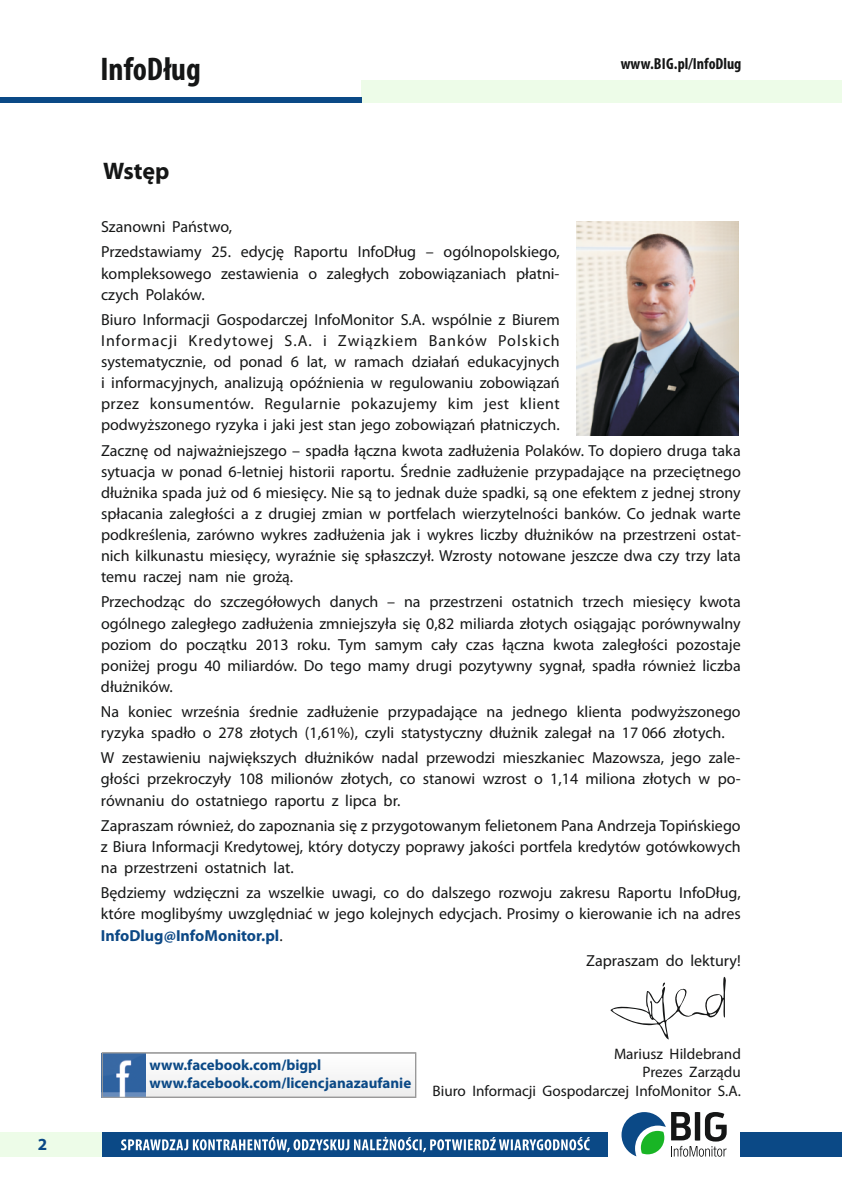
<style>
.page{position:relative;width:842px;height:1191px;background:#fff}
.page>*{position:absolute;margin:0;border:0;box-sizing:border-box;transform-origin:0 0}
.t1{font:700 condensed 32.8px "Myriad Pro";color:#151616}
.t2{font:700 24px "Myriad Pro";letter-spacing:-.005em;color:#151616}
.t3{font:700 17px "Myriad Pro";color:#0b4986}
.t4{font:16px/21.2px "Myriad Pro";color:#151616;text-align:justify}
.t5{font:700 condensed 16px "Myriad Pro";color:#151616}
.t6{font:15.2px/18.8px "Myriad Pro";color:#151616;text-align:right}
.t7{font:700 15px/18.6px "Myriad Pro";color:#0b4986}
.s1{font-weight:700;color:#0c4885}
</style>
<div class="page">
<img style="left:576px;top:222px;width:163px;height:213px">
<div style="left:362px;top:80px;width:480px;height:22px;background:#edfce8"></div>
<div style="left:0;top:97px;width:362px;height:5px;background:#0b4986"></div>
<div style="left:102px;top:1132px;width:740px;height:24px;background:#0b4986"></div>
<div style="left:0;top:1132px;width:102px;height:24px;background:#edfce8"></div>
<div style="left:608px;top:1106px;width:132px;height:61px;background:#fff"></div>
<svg style="left:621px;top:1112px;width:106px;height:44px"></svg>
<svg style="left:121px;top:1136px;width:469px;height:16px"></svg>
<div style="left:102px;top:1053px;width:314px;height:44px;background:#f6f6f6"></div>
<img style="left:104px;top:1054px;width:42px;height:41px">
<div style="left:102px;top:1052px;width:314px;height:45px;border:1px solid #999"></div>
<svg style="left:610px;top:976px;width:116px;height:63px"></svg>
<p class="t3" style="left:38px;top:1137px;width:11px">2</p>
<h1 class="t1" style="left:100px;top:55px;width:102px">InfoDług</h1>
<p class="t5" style="left:621px;top:57px;width:122px">www.BIG.pl/InfoDlug</p>
<h2 class="t2" style="left:103px;top:161px;width:68px">Wstęp</h2>
<p class="t4" style="left:101px;top:216px;width:460px;line-height:25px">Szanowni Państwo,<br>Przedstawiamy 25. edycję Raportu InfoDług – ogólnopolskiego,</p>
<p class="t4" style="left:101px;top:264px;width:460px">kompleksowego zestawienia o zaległych zobowiązaniach płatni&shy;czych Polaków.</p>
<p class="t4" style="left:101px;top:310px;width:460px">Biuro Informacji Gospodarczej InfoMonitor S.A. wspólnie z Biurem Informacji Kredytowej S.A. i Związkiem Banków Polskich systematycznie, od ponad 6 lat, w ramach działań edukacyjnych i informacyjnych, analizują opóźnienia w regulowaniu zobowiązań przez konsumentów. Regularnie pokazujemy kim jest klient podwyższonego ryzyka i jaki jest stan jego zobowiązań płatniczych.</p>
<p class="t4" style="left:101px;top:441px;width:641px">Zacznę od najważniejszego – spadła łączna kwota zadłużenia Polaków. To dopiero druga taka sytuacja w ponad 6-letniej historii raportu. Średnie zadłużenie przypadające na przeciętnego dłużnika spada już od 6 miesięcy. Nie są to jednak duże spadki, są one efektem z jednej strony spłacania zaległości a z drugiej zmian w portfelach wierzytelności banków. Co jednak warte podkreślenia, zarówno wykres zadłużenia jak i wykres liczby dłużników na przestrzeni ostat&shy;nich kilkunastu miesięcy, wyraźnie się spłaszczył. Wzrosty notowane jeszcze dwa czy trzy lata temu raczej nam nie grożą.</p>
<p class="t4" style="left:101px;top:593px;width:641px">Przechodząc do szczegółowych danych – na przestrzeni ostatnich trzech miesięcy kwota ogólnego zaległego zadłużenia zmniejszyła się 0,82 miliarda złotych osiągając porównywalny poziom do początku 2013 roku. Tym samym cały czas łączna kwota zaległości pozostaje poniżej progu 40 miliardów. Do tego mamy drugi pozytywny sygnał, spadła również liczba dłużników.</p>
<p class="t4" style="left:101px;top:702px;width:641px">Na koniec września średnie zadłużenie przypadające na jednego klienta podwyższonego ryzyka spadło o 278 złotych (1,61%), czyli statystyczny dłużnik zalegał na 17 066 złotych.</p>
<p class="t4" style="left:101px;top:748px;width:641px">W zestawieniu największych dłużników nadal przewodzi mieszkaniec Mazowsza, jego zale&shy;głości przekroczyły 108 milionów złotych, co stanowi wzrost o 1,14 miliona złotych w po&shy;równaniu do ostatniego raportu z lipca br.</p>
<p class="t4" style="left:101px;top:816px;width:641px">Zapraszam również, do zapoznania się z przygotowanym felietonem Pana Andrzeja Topińskiego z Biura Informacji Kredytowej, który dotyczy poprawy jakości portfela kredytów gotówkowych na przestrzeni ostatnich lat.</p>
<p class="t4" style="left:101px;top:883px;width:641px">Będziemy wdzięczni za wszelkie uwagi, co do dalszego rozwoju zakresu Raportu InfoDług, które moglibyśmy uwzględniać w jego kolejnych edycjach. Prosimy o kierowanie ich na adres <span class="s1">InfoDlug@InfoMonitor.pl</span>.</p>
<p class="t4" style="left:586px;top:951px;width:156px">Zapraszam do lektury!</p>
<p class="t7" style="left:149px;top:1056px;width:263px">www.facebook.com/bigpl www.facebook.com/licencjanazaufanie</p>
<p class="t6" style="left:432px;top:1045px;width:310px">Mariusz Hildebrand<br>Prezes Zarządu<br>Biuro Informacji Gospodarczej InfoMonitor S.A.</p>
</div>
